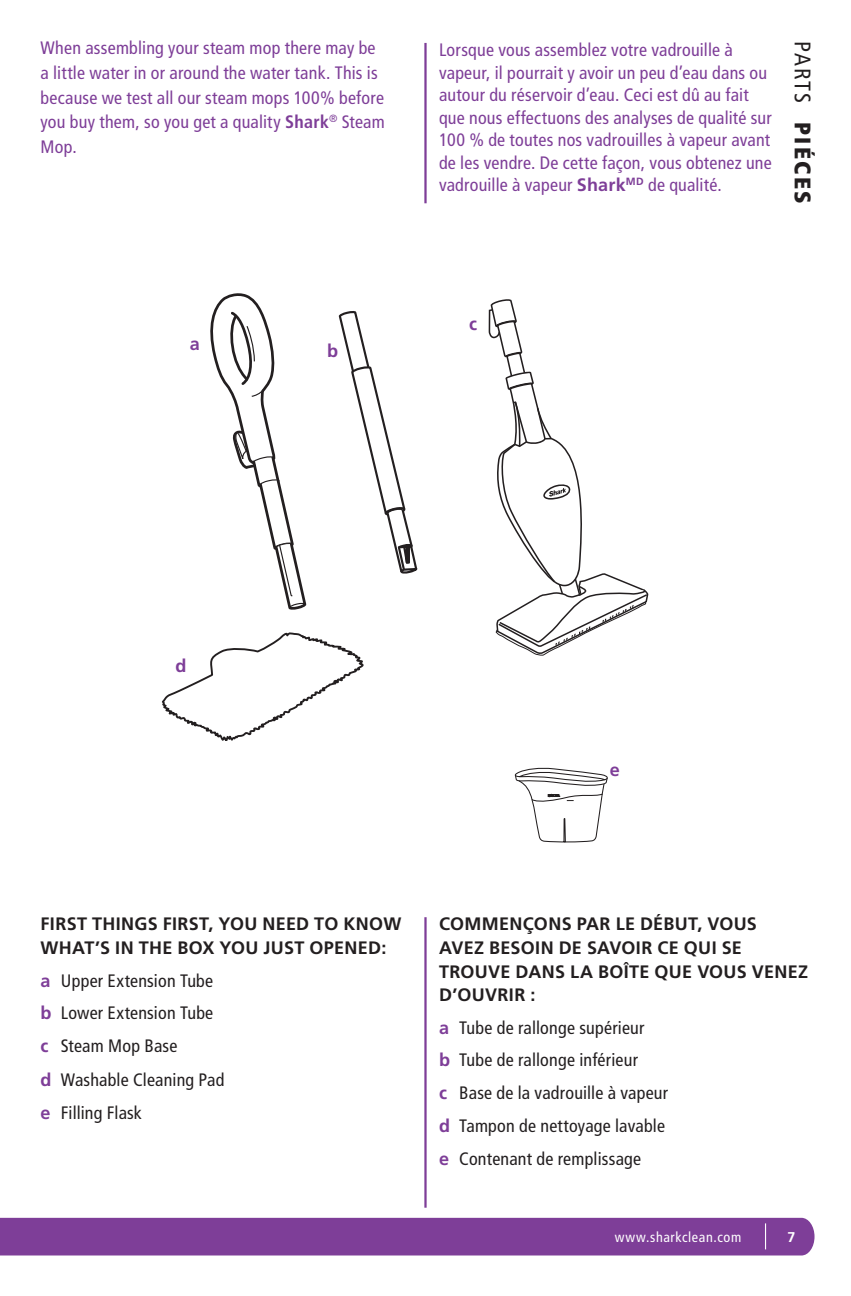
<style>
.page{position:relative;width:851px;height:1296px;background:#fff}
.page>*{position:absolute;margin:0;border:0;box-sizing:border-box;transform-origin:0 0}
.t1{font:900 condensed 22.5px "Frutiger LT Std";letter-spacing:.1em;color:#231f20}
.t2{font:condensed 18px/22.5px "Frutiger LT Std";letter-spacing:.01em;color:#7e3e98}
.t3{font:condensed 18px/33.1px "Frutiger LT Std";letter-spacing:.01em;color:#231f20}
.t4{font:700 18px/23.6px "Frutiger LT Std";letter-spacing:.02em;color:#231f20}
.t5{font:700 18px "Frutiger LT Std";color:#7e3e98}
.t6{font:condensed 14.17px "Frutiger LT Std";letter-spacing:.045em;color:#fff}
.t7{font:700 14.17px "Frutiger LT Std";color:#fff}
.s1{font-weight:700}
.s2{font-weight:700;font-stretch:normal}
.s3{font-weight:400}
.s4{font-weight:700;font-stretch:normal;color:#7e3e98}
</style>
<div class="page">
<div style="left:0;top:1218px;width:814px;height:38px;background:#7e3e98"></div>
<svg style="left:338px;top:311px;width:79px;height:263px"></svg>
<svg style="left:210px;top:293px;width:96px;height:317px"></svg>
<svg style="left:162px;top:632px;width:201px;height:109px"></svg>
<svg style="left:514px;top:767px;width:94px;height:76px"></svg>
<hr style="left:424px;top:917px;width:2px;height:291px;background:#7e3e98">
<hr style="left:424px;top:43px;width:2px;height:160px;background:#7e3e98">
<svg style="left:488px;top:300px;width:161px;height:356px"></svg>
<p class="t2" style="left:40px;top:36px;width:346px;line-height:24.8px">When assembling your steam mop there may be a little water in or around the water tank. This is because we test all our steam mops 100% before you buy them, so you get a quality <span class="s1">Shark</span><sup>®</sup> Steam Mop.</p>
<p class="t5" style="left:190px;top:333px;width:12px">a</p>
<p class="t5" style="left:327px;top:340px;width:12px">b</p>
<p class="t2" style="left:439px;top:39px;width:334px">Lorsque vous assemblez votre vadrouille à vapeur, il pourrait y avoir un peu d’eau dans ou autour du réservoir d’eau. Ceci est dû au fait que nous effectuons des analyses de qualité sur 100 % de toutes nos vadrouilles à vapeur avant de les vendre. De cette façon, vous obtenez une vadrouille à vapeur <span class="s2">Shark</span><sup>MD</sup> de qualité.</p>
<p class="t1" style="left:816px;top:40px;width:165px;rotate:90deg"><span class="s3">PARTS</span> PIÉCES</p>
<p class="t5" style="left:469px;top:313px;width:9px">c</p>
<p class="t5" style="left:175px;top:655px;width:12px">d</p>
<p class="t5" style="left:609px;top:760px;width:12px">e</p>
<p class="t4" style="left:41px;top:912px;width:362px">FIRST THINGS FIRST, YOU NEED TO KNOW<br>WHAT’S IN THE BOX YOU JUST OPENED:</p>
<p class="t3" style="left:41px;top:964px;width:185px"><span class="s4">a</span> Upper Extension Tube <span class="s4">b</span> Lower Extension Tube <span class="s4">c</span> Steam Mop Base<br><span class="s4">d</span> Washable Cleaning Pad <span class="s4">e</span> Filling Flask</p>
<p class="t4" style="left:439px;top:912px;width:370px">COMMENÇONS PAR LE DÉBUT, VOUS<br>AVEZ BESOIN DE SAVOIR CE QUI SE<br>TROUVE DANS LA BOÎTE QUE VOUS VENEZ<br>D’OUVRIR :</p>
<p class="t3" style="left:439px;top:1011px;width:231px"><span class="s4">a</span> Tube de rallonge supérieur<br><span class="s4">b</span> Tube de rallonge inférieur<br><span class="s4">c</span> Base de la vadrouille à vapeur <span class="s4">d</span> Tampon de nettoyage lavable <span class="s4">e</span> Contenant de remplissage</p>
<p class="t6" style="left:614px;top:1229px;width:128px">www.sharkclean.com</p>
<p class="t7" style="left:787px;top:1228px;width:9px">7</p>
</div>
